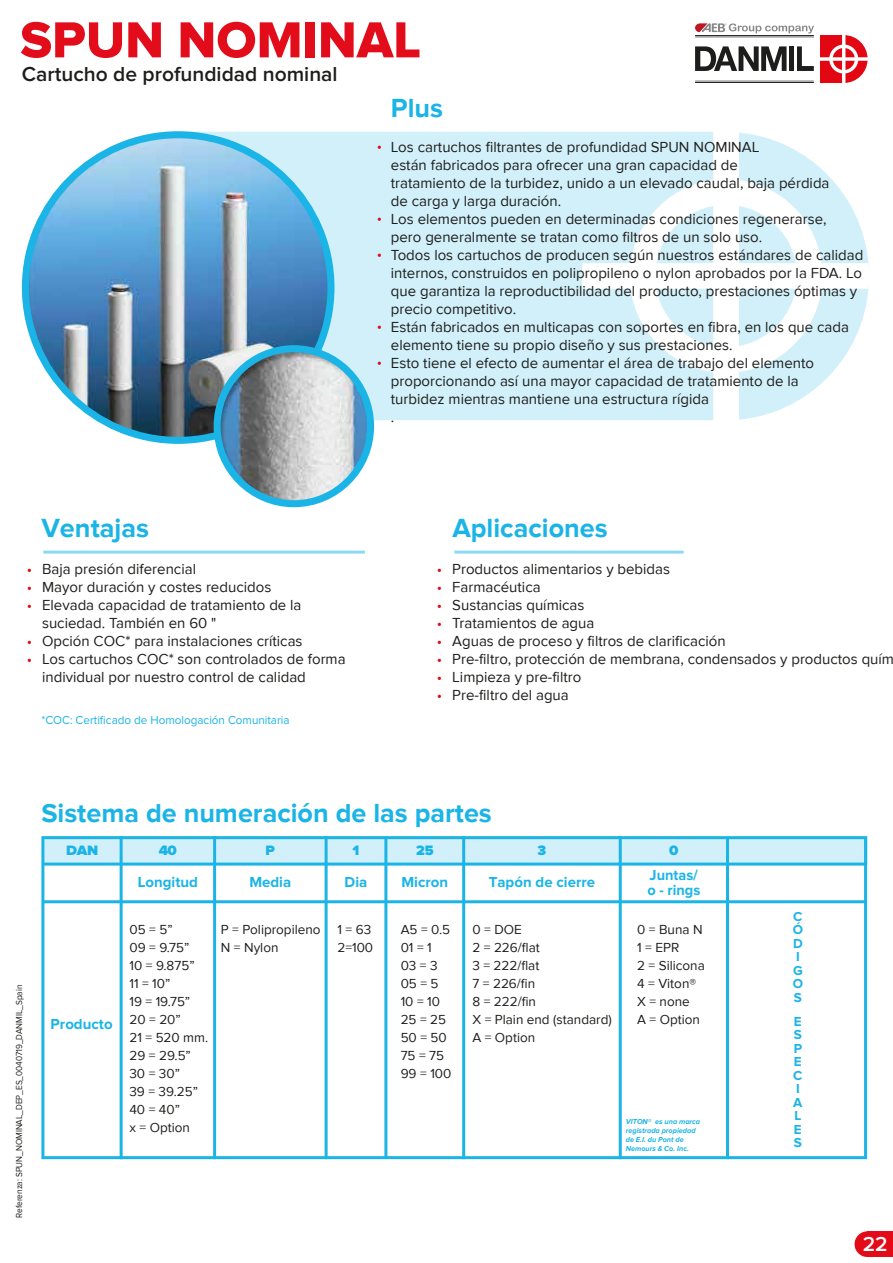
<style>
.page{position:relative;width:893px;height:1263px;background:#fff}
.page>*{position:absolute;margin:0;border:0;box-sizing:border-box;transform-origin:0 0}
.t1{font:52.5px "Proxima Nova Extrabld";color:#e20c1a}
.t2{font:700 27px "Proxima Nova";color:#1bb4e7}
.t3{font:600 21px "Proxima Nova";color:#1d1d1b}
.t4{font:600 21px "Proxima Nova";color:#fff}
.t5{font:15px/18px "Proxima Nova";color:#1d1d1b}
.t6{font:700 15px/15px "Proxima Nova";color:#1bb4e7}
.t7{font:15px/18px "Proxima Nova";color:#e30613;text-align:justify}
.t8{font:15px "Proxima Nova";color:#e30b17}
.t9{font:900 14.1px "Proxima Nova";letter-spacing:-.02em;color:#1bb4e7;scale:1.05 1}
.t10{font:900 14.1px "Proxima Nova";letter-spacing:-.02em;color:#1bb4e7}
.t11{font:13.5px/18px "Proxima Nova";color:#1d1d1b}
.t12{font:700 13.5px/13.5px "Proxima Nova";color:#1bb4e7}
.t13{font:12px "Proxima Nova";color:#1bb4e7}
.t14{font:9px "Proxima Nova";color:#1d1d1b;scale:.92 1}
.t15{font:italic 700 7.5px/9px "Proxima Nova";color:#1bb4e7}
</style>
<div class="page">
<div style="left:334px;top:132px;width:248px;height:288px;background:#d2f0fa"></div>
<svg style="left:582px;top:132px;width:287px;height:288px"></svg>
<img style="left:22px;top:131px;width:312px;height:313px">
<svg style="left:41px;top:836px;width:826px;height:323px"></svg>
<hr style="left:120px;top:836px;width:3px;height:323px;background:#1bb4e7">
<hr style="left:213px;top:836px;width:3px;height:323px;background:#1bb4e7">
<hr style="left:325px;top:836px;width:3px;height:323px;background:#1bb4e7">
<hr style="left:384px;top:837px;width:3px;height:321px;background:#1bb4e7">
<hr style="left:462px;top:836px;width:3px;height:323px;background:#1bb4e7">
<hr style="left:619px;top:836px;width:3px;height:323px;background:#1bb4e7">
<hr style="left:726px;top:837px;width:3px;height:322px;background:#1bb4e7">
<hr style="left:42px;top:862px;width:825px;height:3px;background:#1bb4e7">
<hr style="left:43px;top:551px;width:322px;height:3px;background:#1bb4e7">
<hr style="left:454px;top:551px;width:230px;height:3px;background:#1bb4e7">
<hr style="left:42px;top:900px;width:825px;height:3px;background:#1bb4e7">
<svg style="left:214px;top:345px;width:160px;height:162px;background:#a0bbc7"></svg>
<div style="left:867px;top:1231px;width:26px;height:26px;background:#e30b17"></div>
<div style="left:854px;top:1231px;width:26px;height:26px;background:#e30b17;border-radius:50%"></div>
<svg style="left:695px;top:23px;width:119px;height:10px"></svg>
<div style="left:820px;top:35px;width:24px;height:48px;background:#e30613"></div>
<div style="left:820px;top:35px;width:47px;height:48px;background:#e30613;border-radius:24px"></div>
<hr style="left:842px;top:33px;width:3px;height:52px;background:#fff;border-radius:2px">
<svg style="left:818px;top:57px;width:51px;height:4px"></svg>
<svg style="left:829px;top:45px;width:29px;height:29px"></svg>
<hr style="left:695px;top:35px;width:119px;height:1px;background:#1d1d1b">
<hr style="left:695px;top:37px;width:119px;height:1px;background:#1d1d1b">
<hr style="left:695px;top:82px;width:119px;height:1px;background:#1d1d1b">
<hr style="left:695px;top:80px;width:119px;height:1px;background:#1d1d1b">
<svg style="left:695px;top:46px;width:92px;height:25px"></svg>
<svg style="left:797px;top:46px;width:17px;height:25px"></svg>
<div style="left:789px;top:46px;width:5px;height:25px;background:#1d1d1b"></div>
<h1 class="t1" style="left:20px;top:16px;width:402px">SPUN NOMINAL</h1>
<h3 class="t3" style="left:22px;top:65px;width:317px">Cartucho de profundidad nominal</h3>
<h2 class="t2" style="left:391px;top:92px;width:54px">Plus</h2>
<p class="t8" style="left:377px;top:137px;width:7px">•</p>
<p class="t8" style="left:377px;top:209px;width:7px">•</p>
<p class="t8" style="left:377px;top:245px;width:7px">•</p>
<p class="t8" style="left:377px;top:317px;width:7px">•</p>
<p class="t8" style="left:377px;top:353px;width:7px">•</p>
<p class="t5" style="left:391px;top:139px;width:474px">Los cartuchos filtrantes de profundidad SPUN NOMINAL<br>están fabricados para ofrecer una gran capacidad de<br>tratamiento de la turbidez, unido a un elevado caudal, baja pérdida<br>de carga y larga duración.<br>Los elementos pueden en determinadas condiciones regenerarse,<br>pero generalmente se tratan como filtros de un solo uso.<br>Todos los cartuchos de producen según nuestros estándares de calidad internos, construidos en polipropileno o nylon aprobados por la FDA. Lo que garantiza la reproductibilidad del producto, prestaciones óptimas y precio competitivo.<br>Están fabricados en multicapas con soportes en fibra, en los que cada elemento tiene su propio diseño y sus prestaciones.<br>Esto tiene el efecto de aumentar el área de trabajo del elemento proporcionando así una mayor capacidad de tratamiento de la<br>turbidez mientras mantiene una estructura rígida<br>.</p>
<p class="t7" style="left:27px;top:560px;width:7px">• • •</p>
<p class="t7" style="left:27px;top:632px;width:7px">• •</p>
<h2 class="t2" style="left:41px;top:513px;width:109px">Ventajas</h2>
<h2 class="t2" style="left:452px;top:513px;width:157px">Aplicaciones</h2>
<p class="t5" style="left:42px;top:560px;width:305px">Baja presión diferencial<br>Mayor duración y costes reducidos<br>Elevada capacidad de tratamiento de la suciedad. También en 60 "<br>Opción COC* para instalaciones críticas<br>Los cartuchos COC* son controlados de forma individual por nuestro control de calidad</p>
<p class="t7" style="left:437px;top:560px;width:7px">• • • • • • • •</p>
<p class="t5" style="left:452px;top:560px;width:443px">Productos alimentarios y bebidas<br>Farmacéutica<br>Sustancias químicas<br>Tratamientos de agua<br>Aguas de proceso y filtros de clarificación<br>Pre-filtro, protección de membrana, condensados y productos quím<br>Limpieza y pre-filtro<br>Pre-filtro del agua</p>
<p class="t13" style="left:41px;top:715px;width:250px">*COC: Certificado de Homologación Comunitaria</p>
<p class="t14" style="left:14px;top:1218px;width:255px;rotate:-90deg">Referenza: SPUN_NOMINAL_DEP_ES_0040719_DANMIL_Spain</p>
<h2 class="t2" style="left:41px;top:798px;width:452px">Sistema de numeración de las partes</h2>
<p class="t9" style="left:66px;top:844px;width:32px">DAN</p>
<p class="t9" style="left:159px;top:844px;width:19px">40</p>
<p class="t10" style="left:266px;top:844px;width:11px">P</p>
<p class="t10" style="left:353px;top:844px;width:8px">1</p>
<p class="t10" style="left:416px;top:844px;width:19px">25</p>
<p class="t10" style="left:538px;top:844px;width:10px">3</p>
<p class="t6" style="left:138px;top:875px;width:62px">Longitud</p>
<p class="t6" style="left:401px;top:875px;width:48px">Micron</p>
<p class="t6" style="left:489px;top:875px;width:108px">Tapón de cierre</p>
<p class="t6" style="left:249px;top:875px;width:43px">Media</p>
<p class="t6" style="left:345px;top:875px;width:24px">Dia</p>
<p class="t9" style="left:669px;top:844px;width:10px">0</p>
<p class="t6" style="left:647px;top:868px;width:55px">Juntas/ o - rings</p>
<p class="t6" style="left:51px;top:1017px;width:64px">Producto</p>
<p class="t11" style="left:221px;top:920px;width:101px">P = Polipropileno<br>N = Nylon</p>
<p class="t11" style="left:401px;top:920px;width:52px">A5 = 0.5<br>01 = 1<br>03 = 3<br>05 = 5<br>10 = 10<br>25 = 25<br>50 = 50<br>75 = 75<br>99 = 100</p>
<p class="t11" style="left:472px;top:920px;width:141px">0 = DOE<br>2 = 226/flat<br>3 = 222/flat<br>7 = 226/fin<br>8 = 222/fin<br>X = Plain end (standard)<br>A = Option</p>
<p class="t11" style="left:637px;top:920px;width:69px">0 = Buna N<br>1 = EPR<br>2 = Silicona<br>4 = Viton®<br>X = none<br>A = Option</p>
<p class="t11" style="left:129px;top:920px;width:80px">05 = 5”<br>09 = 9.75”<br>10 = 9.875”<br>11 = 10”<br>19 = 19.75”<br>20 = 20”<br>21 = 520 mm.<br>29 = 29.5”<br>30 = 30”<br>39 = 39.25”<br>40 = 40”<br>x = Option</p>
<p class="t11" style="left:337px;top:920px;width:37px">1 = 63<br>2=100</p>
<p class="t15" style="left:626px;top:1117px;width:76px">VITON® es una marca registrada propiedad de E.I. du Pont de<br>Nemours &amp; Co. Inc.</p>
<p class="t12" style="left:793px;top:910px;width:12px">C<br>Ó<br>D<br>I<br>G<br>O<br>S</p>
<p class="t12" style="left:793px;top:1015px;width:11px">E<br>S<br>P<br>E<br>C<br>I<br>A<br>L<br>E<br>S</p>
<h3 class="t4" style="left:863px;top:1234px;width:26px">22</h3>
</div>
